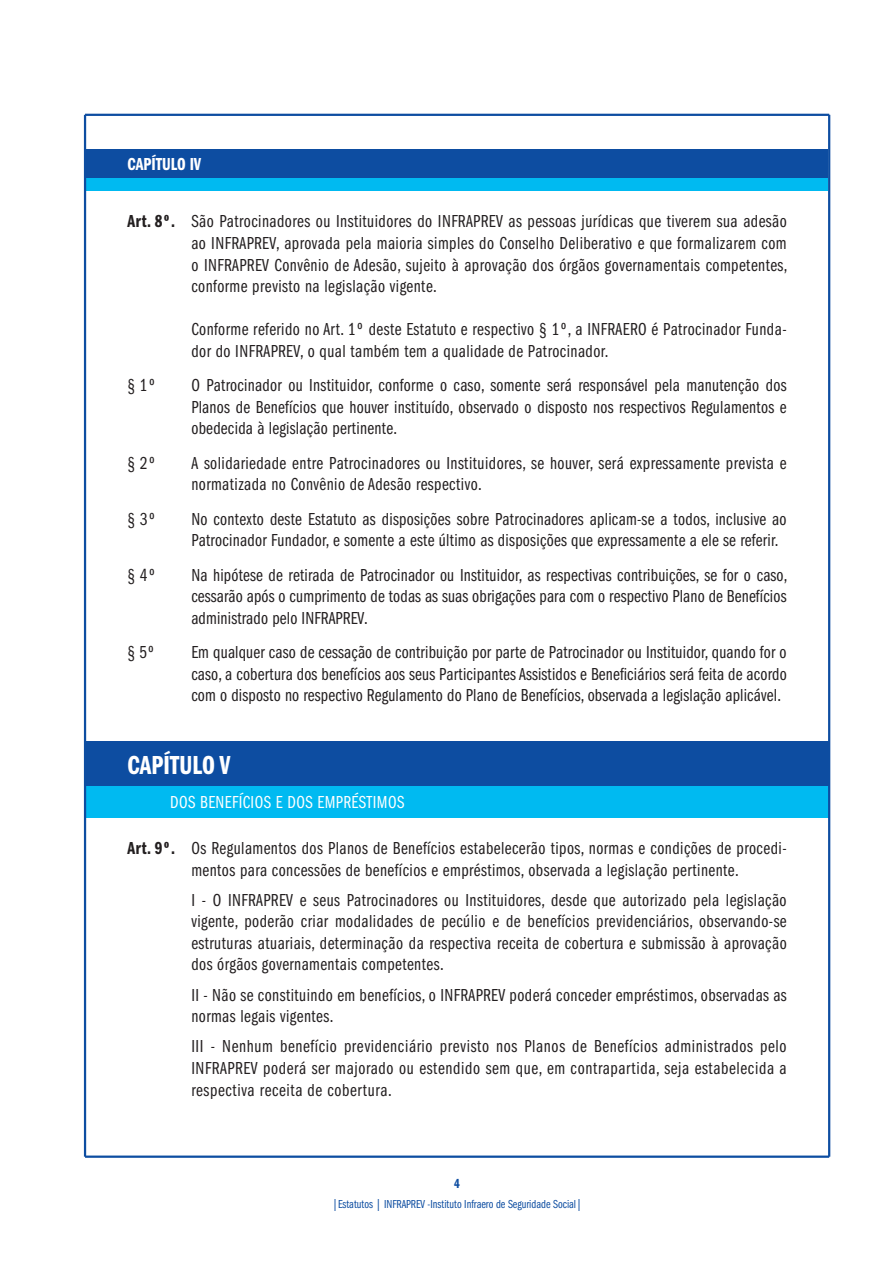
<style>
.page{position:relative;width:893px;height:1263px;background:#fff}
.page>*{position:absolute;margin:0;border:0;box-sizing:border-box;transform-origin:0 0}
.titulo{font:27px "ITC Franklin Gothic Std Dm Cp";color:#fff}
.paragrafos_artigo{font:18px/21.6px "ITC Franklin Gothic Std Bk Cp";letter-spacing:.015em;color:#231f20;text-align:justify}
.artigos{font:18px/21.6px "ITC Franklin Gothic Std Bk Cp";letter-spacing:.025em;color:#231f20}
.artigos_numerados{font:18px/21.6px "ITC Franklin Gothic Std Bk Cp";letter-spacing:.025em;color:#231f20;text-align:justify}
.subtitulo{font:18px "ITC Franklin Gothic Std Bk Cp";letter-spacing:.025em;color:#fff}
.titulo_II{font:18px "ITC Franklin Gothic Std Dm Cp";color:#fff}
.t1{font:13.5px "ITC Franklin Gothic Std Dm Cp";color:#0d4da1}
.t2{font:12px "ITC Franklin Gothic Std Bk Cp";color:#0d4da1}
.s1{font-family:"ITC Franklin Gothic Std Dm Cp"}
</style>
<div class="page">
<div style="left:85px;top:149px;width:743px;height:29px;background:#0d4da1"></div>
<div style="left:85px;top:178px;width:743px;height:13px;background:#00baf1"></div>
<div style="left:85px;top:741px;width:744px;height:45px;background:#0d4da1"></div>
<div style="left:85px;top:786px;width:744px;height:31px;background:#00baf1"></div>
<hr style="left:828px;top:115px;width:2px;height:1042px;background:#0d4da1">
<hr style="left:85px;top:1155px;width:744px;height:3px;background:#0d4da1">
<hr style="left:84px;top:115px;width:2px;height:1042px;background:#0d4da1">
<hr style="left:85px;top:114px;width:744px;height:2px;background:#0d4da1">
<p class="titulo_II" style="left:128px;top:154px;width:75px">CAPÍTULO IV</p>
<p class="artigos" style="left:191px;top:211px;width:598px;text-align:justify;text-indent:-64px"><span class="s1">Art. 8º.</span> São Patrocinadores ou Instituidores do INFRAPREV as pessoas jurídicas que tiverem sua adesão ao INFRAPREV, aprovada pela maioria simples do Conselho Deliberativo e que formalizarem com o INFRAPREV Convênio de Adesão, sujeito à aprovação dos órgãos governamentais competentes, conforme previsto na legislação vigente.</p>
<p class="artigos" style="left:191px;top:319px;width:597px">Conforme referido no Art. 1º deste Estatuto e respectivo § 1º, a INFRAERO é Patrocinador Funda&shy;dor do INFRAPREV, o qual também tem a qualidade de Patrocinador.</p>
<p class="paragrafos_artigo" style="left:128px;top:375px;width:30px">§ 1º</p>
<p class="paragrafos_artigo" style="left:191px;top:375px;width:597px">O Patrocinador ou Instituidor, conforme o caso, somente será responsável pela manutenção dos Planos de Benefícios que houver instituído, observado o disposto nos respectivos Regulamentos e obedecida à legislação pertinente.</p>
<p class="paragrafos_artigo" style="left:128px;top:452px;width:30px">§ 2º</p>
<p class="paragrafos_artigo" style="left:191px;top:452px;width:597px">A solidariedade entre Patrocinadores ou Instituidores, se houver, será expressamente prevista e normatizada no Convênio de Adesão respectivo.</p>
<p class="paragrafos_artigo" style="left:128px;top:508px;width:30px">§ 3º</p>
<p class="paragrafos_artigo" style="left:191px;top:508px;width:597px">No contexto deste Estatuto as disposições sobre Patrocinadores aplicam-se a todos, inclusive ao<br>Patrocinador Fundador, e somente a este último as disposições que expressamente a ele se referir.</p>
<p class="paragrafos_artigo" style="left:128px;top:564px;width:30px">§ 4º</p>
<p class="paragrafos_artigo" style="left:191px;top:564px;width:598px">Na hipótese de retirada de Patrocinador ou Instituidor, as respectivas contribuições, se for o caso, cessarão após o cumprimento de todas as suas obrigações para com o respectivo Plano de Benefícios administrado pelo INFRAPREV.</p>
<p class="paragrafos_artigo" style="left:128px;top:642px;width:29px">§ 5º</p>
<p class="paragrafos_artigo" style="left:191px;top:642px;width:597px">Em qualquer caso de cessação de contribuição por parte de Patrocinador ou Instituidor, quando for o caso, a cobertura dos benefícios aos seus Participantes Assistidos e Beneficiários será feita de acordo com o disposto no respectivo Regulamento do Plano de Benefícios, observada a legislação aplicável.</p>
<p class="titulo" style="left:128px;top:750px;width:104px">CAPÍTULO V</p>
<p class="subtitulo" style="left:170px;top:792px;width:236px">DOS BENEFÍCIOS E DOS EMPRÉSTIMOS</p>
<p class="artigos" style="left:191px;top:837px;width:597px;text-indent:-64px"><span class="s1">Art. 9º.</span> Os Regulamentos dos Planos de Benefícios estabelecerão tipos, normas e condições de procedi&shy;mentos para concessões de benefícios e empréstimos, observada a legislação pertinente.</p>
<p class="artigos_numerados" style="left:191px;top:889px;width:597px">I - O INFRAPREV e seus Patrocinadores ou Instituidores, desde que autorizado pela legislação vigente, poderão criar modalidades de pecúlio e de benefícios previdenciários, observando-se estruturas atuariais, determinação da respectiva receita de cobertura e submissão à aprovação dos órgãos governamentais competentes.</p>
<p class="artigos_numerados" style="left:191px;top:984px;width:597px">II - Não se constituindo em benefícios, o INFRAPREV poderá conceder empréstimos, observadas as normas legais vigentes.</p>
<p class="artigos_numerados" style="left:191px;top:1036px;width:597px">III - Nenhum benefício previdenciário previsto nos Planos de Benefícios administrados pelo INFRAPREV poderá ser majorado ou estendido sem que, em contrapartida, seja estabelecida a respectiva receita de cobertura.</p>
<p class="t1" style="left:454px;top:1176px;width:7px">4</p>
<p class="t2" style="left:332px;top:1198px;width:252px">|Estatutos | INFRAPREV -Instituto Infraero de Seguridade Social|</p>
</div>
